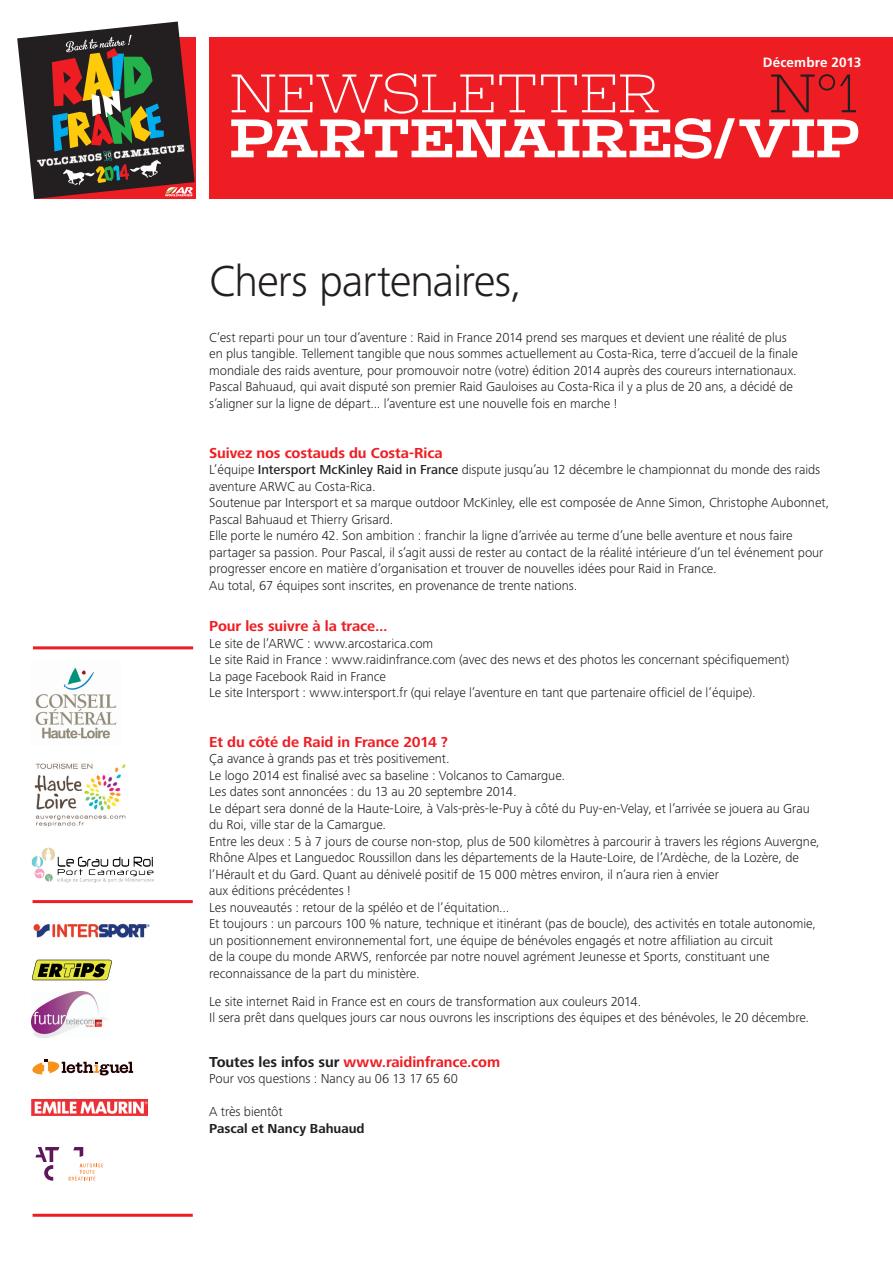
<style>
.page{position:relative;width:893px;height:1263px;background:#fff}
.page>*{position:absolute;margin:0;border:0;box-sizing:border-box;transform-origin:0 0}
.t1{font:700 54px "Warrior";color:#fff}
.t2{font:300 54px "Warrior";color:#fff}
.t3{font:300 54px "Warrior";color:#231f20}
.t4{font:300 45px "Frutiger Next Pro";letter-spacing:-.025em;color:#231f20}
.t5{font:700 15px "Frutiger Next Pro";letter-spacing:-.005em;color:#ee1d23}
.t6{font:300 13.5px/16.5px "Frutiger Next Pro";letter-spacing:-.005em;color:#231f20}
.t7{font:700 13.5px "Frutiger Next Pro";letter-spacing:-.005em;color:#231f20}
.t8{font:700 13.5px "Frutiger";letter-spacing:.01em;color:#fff}
.s1{font-weight:500}
.s2{color:#231f20}
</style>
<div class="page">
<div style="left:209px;top:37px;width:684px;height:162px;background:#ee1d23"></div>
<hr style="left:33px;top:900px;width:160px;height:3px;background:#ee1d23">
<hr style="left:33px;top:1214px;width:160px;height:3px;background:#ee1d23">
<svg style="left:73px;top:1147px;width:10px;height:10px"></svg>
<svg style="left:69px;top:1163px;width:34px;height:17px"></svg>
<svg style="left:35px;top:1147px;width:24px;height:34px"></svg>
<svg style="left:32px;top:960px;width:80px;height:20px;background:#8f8f31"></svg>
<img style="left:32px;top:992px;width:76px;height:46px">
<img style="left:33px;top:923px;width:117px;height:15px">
<img style="left:32px;top:1099px;width:115px;height:17px">
<svg style="left:32px;top:1059px;width:101px;height:16px"></svg>
<svg style="left:17px;top:22px;width:178px;height:177px;background:#685548"></svg>
<img style="left:35px;top:667px;width:82px;height:72px">
<img style="left:31px;top:847px;width:123px;height:36px">
<img style="left:34px;top:763px;width:92px;height:64px">
<hr style="left:33px;top:646px;width:160px;height:3px;background:#ee1d23">
<p class="t8" style="left:763px;top:54px;width:100px">Décembre 2013</p>
<h1 class="t2" style="left:230px;top:62px;width:432px">NEWSLETTER</h1>
<h1 class="t1" style="left:230px;top:106px;width:632px">PARTENAIRES/VIP</h1>
<h1 class="t3" style="left:769px;top:62px;width:91px">N°1</h1>
<h2 class="t4" style="left:209px;top:255px;width:315px">Chers partenaires,</h2>
<p class="t6" style="left:209px;top:329px;width:590px">C’est reparti pour un tour d’aventure : Raid in France 2014 prend ses marques et devient une réalité de plus en plus tangible. Tellement tangible que nous sommes actuellement au Costa-Rica, terre d’accueil de la finale mondiale des raids aventure, pour promouvoir notre (votre) édition 2014 auprès des coureurs internationaux.<br>Pascal Bahuaud, qui avait disputé son premier Raid Gauloises au Costa-Rica il y a plus de 20 ans, a décidé de s’aligner sur la ligne de départ... l’aventure est une nouvelle fois en marche !</p>
<p class="t5" style="left:209px;top:444px;width:235px">Suivez nos costauds du Costa-Rica</p>
<p class="t6" style="left:209px;top:462px;width:622px">L’équipe <span class="s1">Intersport McKinley Raid in France</span> dispute jusqu’au 12 décembre le championnat du monde des raids aventure ARWC au Costa-Rica.<br>Soutenue par Intersport et sa marque outdoor McKinley, elle est composée de Anne Simon, Christophe Aubonnet, Pascal Bahuaud et Thierry Grisard.<br>Elle porte le numéro 42. Son ambition : franchir la ligne d’arrivée au terme d’une belle aventure et nous faire partager sa passion. Pour Pascal, il s’agit aussi de rester au contact de la réalité intérieure d’un tel événement pour progresser encore en matière d’organisation et trouver de nouvelles idées pour Raid in France.<br>Au total, 67 équipes sont inscrites, en provenance de trente nations.</p>
<p class="t5" style="left:209px;top:618px;width:180px">Pour les suivre à la trace...</p>
<p class="t6" style="left:209px;top:635px;width:582px">Le site de l’ARWC : www.arcostarica.com<br>Le site Raid in France : www.raidinfrance.com (avec des news et des photos les concernant spécifiquement)<br>La page Facebook Raid in France<br>Le site Intersport : www.intersport.fr (qui relaye l’aventure en tant que partenaire officiel de l’équipe).</p>
<p class="t5" style="left:209px;top:733px;width:240px">Et du côté de Raid in France 2014 ?</p>
<p class="t6" style="left:209px;top:751px;width:612px">Ça avance à grands pas et très positivement.<br>Le logo 2014 est finalisé avec sa baseline : Volcanos to Camargue.<br>Les dates sont annoncées : du 13 au 20 septembre 2014.<br>Le départ sera donné de la Haute-Loire, à Vals-près-le-Puy à côté du Puy-en-Velay, et l’arrivée se jouera au Grau du Roi, ville star de la Camargue.<br>Entre les deux : 5 à 7 jours de course non-stop, plus de 500 kilomètres à parcourir à travers les régions Auvergne, Rhône Alpes et Languedoc Roussillon dans les départements de la Haute-Loire, de l’Ardèche, de la Lozère, de l’Hérault et du Gard. Quant au dénivelé positif de 15 000 mètres environ, il n’aura rien à envier<br>aux éditions précédentes !<br>Les nouveautés : retour de la spéléo et de l’équitation...<br>Et toujours : un parcours 100 % nature, technique et itinérant (pas de boucle), des activités en totale autonomie, un positionnement environnemental fort, une équipe de bénévoles engagés et notre affiliation au circuit<br>de la coupe du monde ARWS, renforcée par notre nouvel agrément Jeunesse et Sports, constituant une reconnaissance de la part du ministère.</p>
<p class="t6" style="left:209px;top:993px;width:601px">Le site internet Raid in France est en cours de transformation aux couleurs 2014.<br>Il sera prêt dans quelques jours car nous ouvrons les inscriptions des équipes et des bénévoles, le 20 décembre.</p>
<p class="t5" style="left:209px;top:1053px;width:292px"><span class="s2">Toutes les infos sur</span> www.raidinfrance.com</p>
<p class="t6" style="left:209px;top:1070px;width:250px">Pour vos questions : Nancy au 06 13 17 65 60</p>
<p class="t6" style="left:209px;top:1103px;width:75px">A très bientôt</p>
<p class="t7" style="left:209px;top:1120px;width:157px">Pascal et Nancy Bahuaud</p>
</div>
